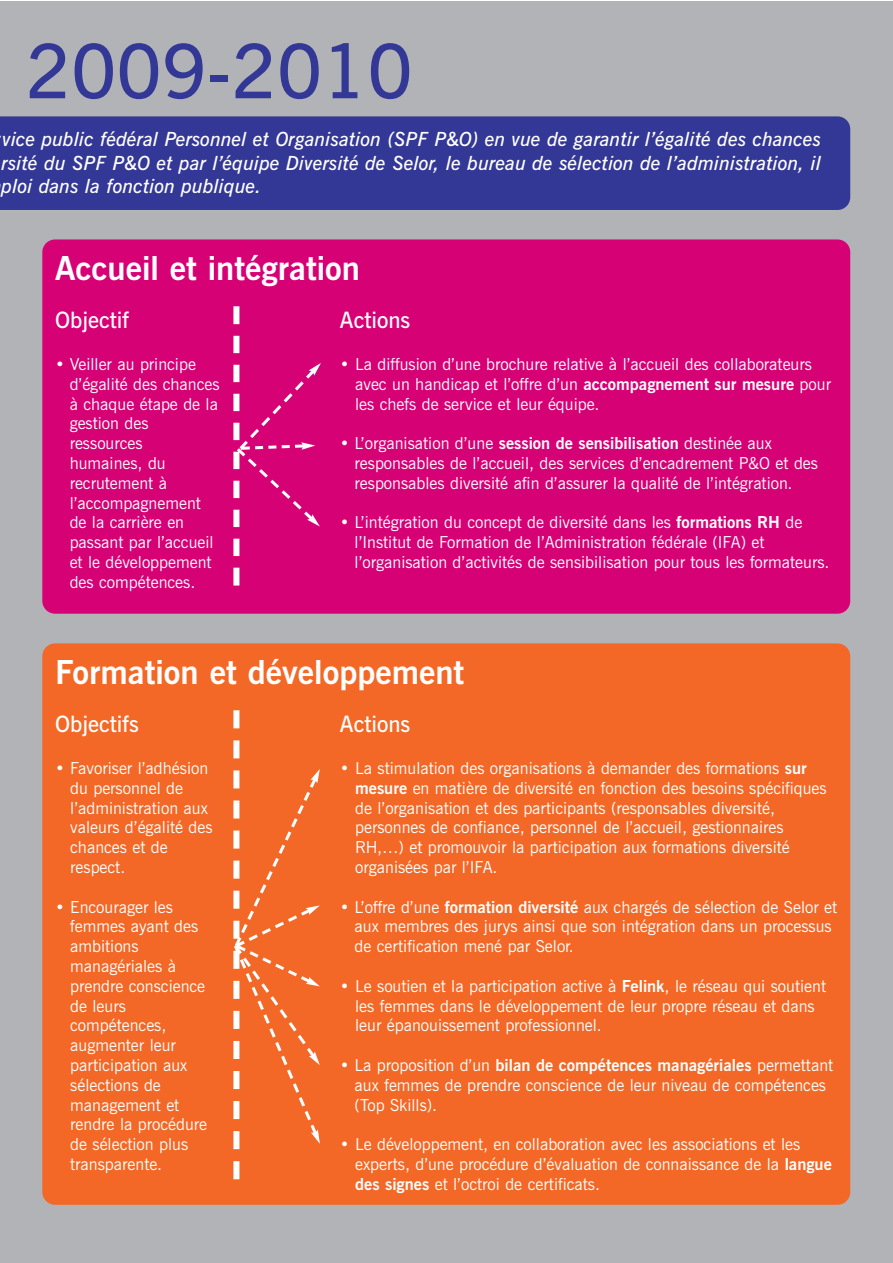
<style>
.page{position:relative;width:893px;height:1263px;background:#fff}
.page>*{position:absolute;margin:0;border:0;box-sizing:border-box;transform-origin:0 0}
.t1{font:600 75px "News Gothic BT";color:#333795}
.t2{font:700 33px "News Gothic BT";color:#fff}
.t3{font:600 22.5px "News Gothic BT";color:#fff}
.t4{font:italic 600 19.5px/23.4px "News Gothic BT";color:#fff;text-align:justify}
.t5{font:16.5px/19.8px "News Gothic BT";color:#fff}
.s1{font-weight:700}
</style>
<div class="page">
<div style="left:0;top:1px;width:893px;height:1262px;background:#b2b3b7"></div>
<div style="left:42px;top:643px;width:808px;height:562px;background:#f36826;border-radius:13px"></div>
<div style="left:42px;top:239px;width:808px;height:375px;background:#d70176;border-radius:13px"></div>
<div style="left:0;top:116px;width:850px;height:94px;background:#333795"></div>
<div style="left:233px;top:306px;width:6px;height:18px;background:#fff"></div>
<div style="left:233px;top:568px;width:6px;height:17px;background:#fff"></div>
<svg style="left:233px;top:324px;width:88px;height:244px"></svg>
<div style="left:233px;top:710px;width:6px;height:18px;background:#fff"></div>
<div style="left:233px;top:1161px;width:6px;height:18px;background:#fff"></div>
<svg style="left:233px;top:728px;width:87px;height:422px"></svg>
<h1 class="t1" style="left:26px;top:42px;width:388px">2009-2010</h1>
<p class="t4" style="left:2px;top:129px;width:821px">vice public fédéral Personnel et Organisation (SPF P&amp;O) en vue de garantir l’égalité des chances rsité du SPF P&amp;O et par l’équipe Diversité de Selor, le bureau de sélection de l’administration, il ploi dans la fonction publique.</p>
<h2 class="t2" style="left:55px;top:256px;width:307px">Accueil et intégration</h2>
<h3 class="t3" style="left:55px;top:311px;width:75px">Objectif</h3>
<p class="t5" style="left:70px;top:355px;width:151px;text-indent:-15px">• Veiller au principe d’égalité des chances à chaque étape de la gestion des ressources humaines, du recrutement à l’accompagnement de la carrière en passant par l’accueil et le développement des compétences.</p>
<h3 class="t3" style="left:340px;top:311px;width:72px">Actions</h3>
<p class="t5" style="left:355px;top:355px;width:477px;text-indent:-15px">• La diffusion d’une brochure relative à l’accueil des collaborateurs avec un handicap et l’offre d’un <span class="s1">accompagnement sur mesure</span> pour les chefs de service et leur équipe.</p>
<p class="t5" style="left:355px;top:435px;width:465px;text-indent:-15px">• L’organisation d’une <span class="s1">session de sensibilisation</span> destinée aux responsables de l’accueil, des services d’encadrement P&amp;O et des responsables diversité afin d’assurer la qualité de l’intégration.</p>
<p class="t5" style="left:355px;top:514px;width:476px;text-indent:-15px">• L’intégration du concept de diversité dans les <span class="s1">formations RH</span> de l’Institut de Formation de l’Administration fédérale (IFA) et l’organisation d’activités de sensibilisation pour tous les formateurs.</p>
<h2 class="t2" style="left:55px;top:660px;width:411px">Formation et développement</h2>
<h3 class="t3" style="left:55px;top:715px;width:85px">Objectifs</h3>
<p class="t5" style="left:70px;top:759px;width:144px;text-indent:-15px">• Favoriser l’adhésion du personnel de l’administration aux valeurs d’égalité des chances et de respect.</p>
<p class="t5" style="left:70px;top:898px;width:138px;text-indent:-15px">• Encourager les femmes ayant des ambitions managériales à prendre conscience de leurs compétences, augmenter leur participation aux sélections de management et rendre la procédure de sélection plus transparente.</p>
<h3 class="t3" style="left:340px;top:715px;width:72px">Actions</h3>
<p class="t5" style="left:355px;top:759px;width:473px;text-indent:-15px">• La stimulation des organisations à demander des formations <span class="s1">sur mesure</span> en matière de diversité en fonction des besoins spécifiques de l’organisation et des participants (responsables diversité, personnes de confiance, personnel de l’accueil, gestionnaires RH,…) et promouvoir la participation aux formations diversité organisées par l’IFA.</p>
<p class="t5" style="left:355px;top:898px;width:484px;text-indent:-15px">• L’offre d’une <span class="s1">formation diversité</span> aux chargés de sélection de Selor et aux membres des jurys ainsi que son intégration dans un processus de certification mené par Selor.</p>
<p class="t5" style="left:355px;top:977px;width:472px;text-indent:-15px">• Le soutien et la participation active à <span class="s1">Felink</span>, le réseau qui soutient les femmes dans le développement de leur propre réseau et dans leur épanouissement professionnel.</p>
<p class="t5" style="left:355px;top:1056px;width:480px;text-indent:-15px">• La proposition d’un <span class="s1">bilan de compétences managériales</span> permettant aux femmes de prendre conscience de leur niveau de compétences (Top Skills).</p>
<p class="t5" style="left:355px;top:1135px;width:478px;text-indent:-15px">• Le développement, en collaboration avec les associations et les experts, d’une procédure d’évaluation de connaissance de la <span class="s1">langue des signes</span> et l’octroi de certificats.</p>
</div>
